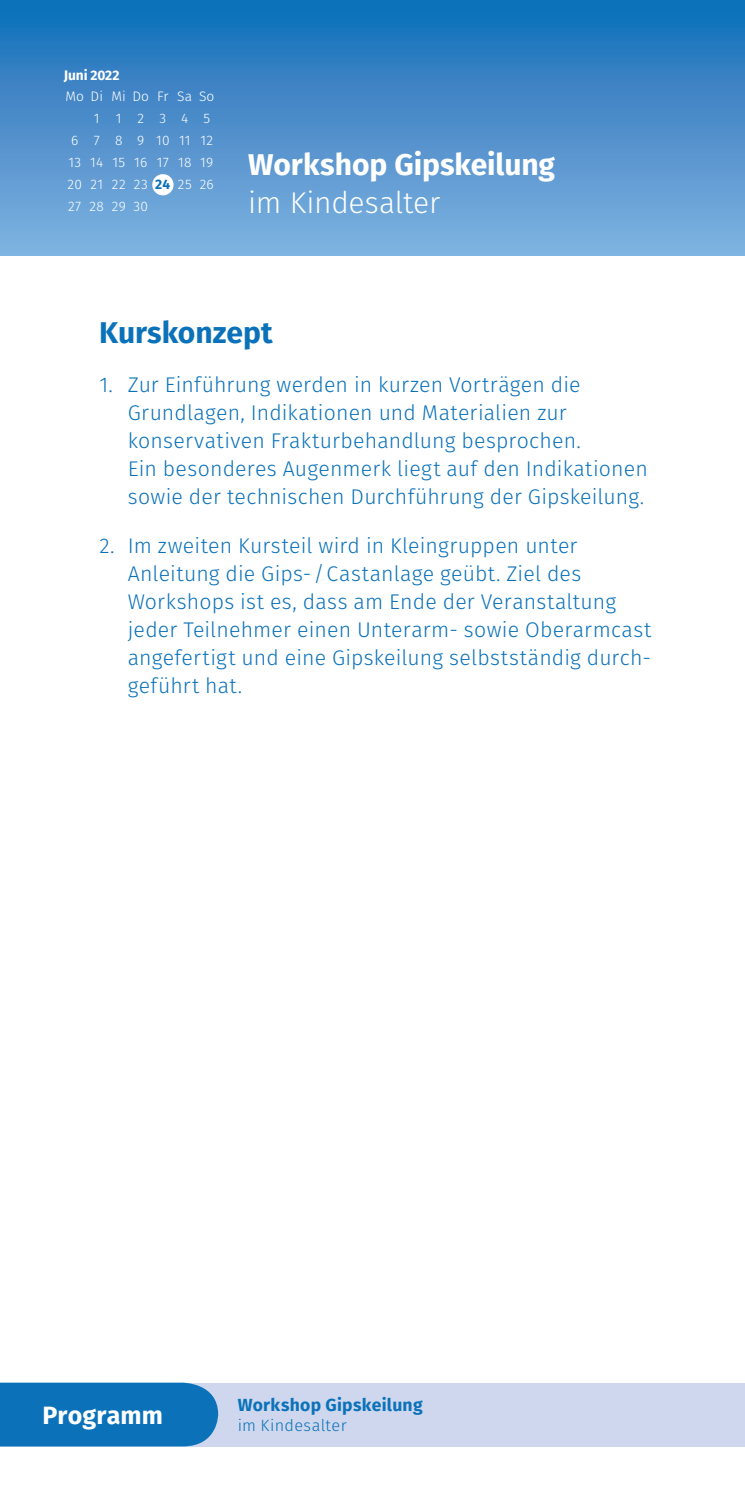
<style>
.page{position:relative;width:745px;height:1489px;background:#fff}
.page>*{position:absolute;margin:0;border:0;box-sizing:border-box;transform-origin:0 0}
.t1{font:700 30px "Fira Sans";color:#fff}
.t2{font:300 30px "Fira Sans";letter-spacing:-.01em;color:#fff}
.t3{font:700 30px "Fira Sans";color:#0b72ba}
.t4{font:700 25px "Fira Sans";letter-spacing:.005em;color:#fff}
.t5{font:300 21.25px/28px "Fira Sans";letter-spacing:.01em;color:#0b72ba}
.t6{font:700 17.5px "Fira Sans";letter-spacing:.02em;color:#0b72ba}
.t7{font:300 16.25px "Fira Sans";letter-spacing:.02em;color:#0b72ba}
.t8{font:300 13.75px "Fira Sans";letter-spacing:.025em;color:#fff}
.t9{font:300 13.75px "Fira Sans";color:#fff}
.t10{font:700 13.75px "Fira Sans";letter-spacing:-.005em;color:#fff}
.s1{font-weight:700;color:#0b72ba}
</style>
<div class="page">
<div style="left:0;top:0;width:744px;height:255px;background:linear-gradient(to bottom,#106db7,#85b2e0)"></div>
<div style="left:0;top:1382px;width:744px;height:64px;background:#ced7ed"></div>
<div style="left:0;top:1382px;width:218px;height:64px;background:#0b72ba"></div>
<div style="left:152px;top:174px;width:21px;height:21px;background:#fff;border-radius:50%"></div>
<p class="t10" style="left:64px;top:63px;width:57px">Juni 2022</p>
<p class="t9" style="left:65px;top:87px;width:150px">Mo Di Mi Do Fr Sa So</p>
<p class="t8" style="left:94px;top:109px;width:118px">112345</p>
<p class="t8" style="left:71px;top:131px;width:143px">6 7 8 9 101112</p>
<p class="t8" style="left:68px;top:153px;width:146px">13 14 15 16 17 18 19</p>
<p class="t8" style="left:67px;top:175px;width:148px">20 21 22 23 <span class="s1">24</span> 25 26</p>
<p class="t8" style="left:68px;top:197px;width:81px">27 28 29 30</p>
<h1 class="t1" style="left:248px;top:139px;width:308px">Workshop Gipskeilung</h1>
<h1 class="t2" style="left:248px;top:181px;width:193px">im Kindesalter</h1>
<h1 class="t3" style="left:99px;top:307px;width:175px">Kurskonzept</h1>
<p class="t5" style="left:128px;top:370px;width:521px;text-indent:-28px">1. Zur Einführung werden in kurzen Vorträgen die Grundlagen, Indikationen und Materialien zur konservativen Frakturbehandlung besprochen.<br>Ein besonderes Augenmerk liegt auf den Indikationen sowie der technischen Durchführung der Gipskeilung.</p>
<p class="t5" style="left:128px;top:531px;width:525px;text-indent:-28px">2. Im zweiten Kursteil wird in Kleingruppen unter Anleitung die Gips-/Castanlage geübt. Ziel des Workshops ist es, dass am Ende der Veranstaltung jeder Teilnehmer einen Unterarm- sowie Oberarmcast angefertigt und eine Gipskeilung selbstständig durch&shy;geführt hat.</p>
<p class="t4" style="left:43px;top:1394px;width:122px">Programm</p>
<p class="t6" style="left:237px;top:1390px;width:186px">Workshop Gipskeilung</p>
<p class="t7" style="left:237px;top:1413px;width:110px">im Kindesalter</p>
</div>
